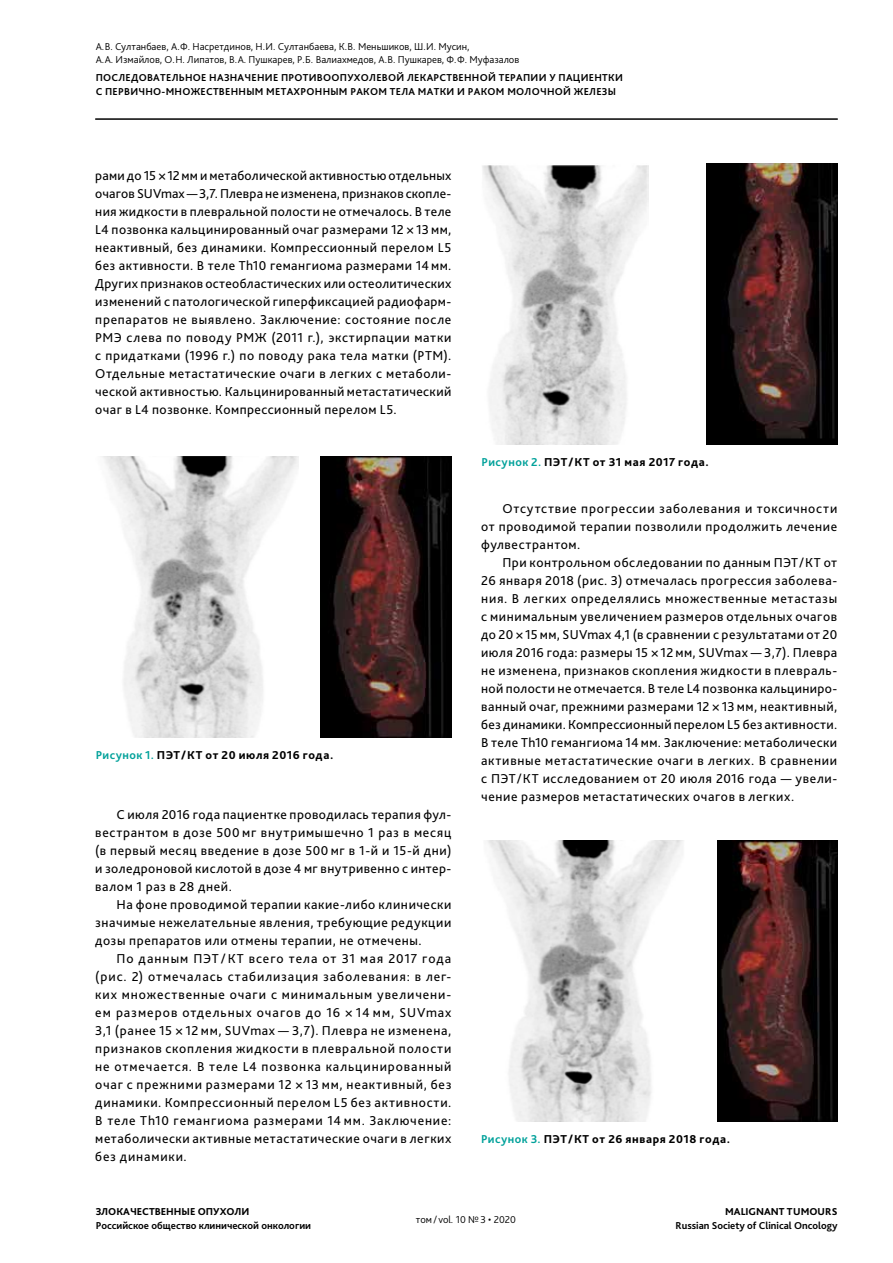
<style>
.page{position:relative;width:893px;height:1263px;background:#fff}
.page>*{position:absolute;margin:0;border:0;box-sizing:border-box;transform-origin:0 0}
.t1{font:13.5px/18px "Bliss Pro";letter-spacing:.045em;color:#000;text-align:justify}
.t2{font:800 12px "Bliss Pro";letter-spacing:.045em;color:#000}
.t3{font:300 10.5px/13.5px "Bliss Pro";color:#000}
.t4{font:700 10.5px/13.5px "Bliss Pro";letter-spacing:.025em;color:#000}
.t5{font:700 10.5px "Bliss Pro";color:#000}
.t6{font:800 10.5px "Bliss Pro";color:#000}
.s1{font-weight:700;color:#00a19a}
</style>
<div class="page">
<hr style="left:95px;top:119px;width:743px;height:1px;background:#000">
<img style="left:103px;top:457px;width:196px;height:280px">
<img style="left:321px;top:457px;width:131px;height:280px">
<img style="left:487px;top:841px;width:196px;height:280px">
<img style="left:717px;top:841px;width:120px;height:280px">
<img style="left:482px;top:165px;width:166px;height:279px">
<img style="left:707px;top:164px;width:131px;height:280px">
<p class="t3" style="left:96px;top:39px;width:425px">А.В. Султанбаев, А.Ф. Насретдинов, Н.И. Султанбаева, К.В. Меньшиков, Ш.И. Мусин,<br>А.А. Измайлов, О.Н. Липатов, В.А. Пушкарев, Р.Б. Валиахмедов, А.В. Пушкарев, Ф.Ф. Муфазалов</p>
<p class="t4" style="left:96px;top:71px;width:529px">ПОСЛЕДОВАТЕЛЬНОЕ НАЗНАЧЕНИЕ ПРОТИВООПУХОЛЕВОЙ ЛЕКАРСТВЕННОЙ ТЕРАПИИ У ПАЦИЕНТКИ<br>С ПЕРВИЧНО-МНОЖЕСТВЕННЫМ МЕТАХРОННЫМ РАКОМ ТЕЛА МАТКИ И РАКОМ МОЛОЧНОЙ ЖЕЛЕЗЫ</p>
<p class="t1" style="left:95px;top:166px;width:358px">рами до 15 ×12мм и метаболической активностью отдельных очагов SUVmax —3,7. Плевра не изменена, признаков скопле‑ ния жидкости в плевральной полости не отмечалось. В теле L4 позвонка кальцинированный очаг размерами 12 × 13 мм, неактивный, без динамики. Компрессионный перелом L5 без активности. В теле Th10 гемангиома размерами 14 мм.<br>Других признаков остеобластических или остеолитических изменений с патологической гиперфиксацией радиофарм‑ препаратов не выявлено. Заключение: состояние после РМЭ слева по поводу РМЖ (2011 г.), экстирпации матки с придатками (1996 г.) по поводу рака тела матки (РТМ).<br>Отдельные метастатические очаги в легких с метаболи‑ ческой активностью. Кальцинированный метастатический очаг в L4 позвонке. Компрессионный перелом L5.</p>
<p class="t2" style="left:96px;top:747px;width:239px"><span class="s1">Рисунок 1.</span> ПЭТ/КТ от 20 июля 2016 года.</p>
<p class="t1" style="left:95px;top:805px;width:358px;text-indent:21px">С июля 2016 года пациентке проводилась терапия фул‑ вестрантом в дозе 500 мг внутримышечно 1 раз в месяц (в первый месяц введение в дозе 500 мг в 1‑й и 15‑й дни) и золедроновой кислотой в дозе 4 мг внутривенно с интер‑ валом 1 раз в 28 дней.</p>
<p class="t1" style="left:95px;top:895px;width:358px;text-indent:21px">На фоне проводимой терапии какие‑либо клинически значимые нежелательные явления, требующие редукции дозы препаратов или отмены терапии, не отмечены.</p>
<p class="t1" style="left:95px;top:949px;width:358px;text-indent:21px">По данным ПЭТ/КТ всего тела от 31 мая 2017 года (рис. 2) отмечалась стабилизация заболевания: в лег‑ ких множественные очаги с минимальным увеличени‑ ем размеров отдельных очагов до 16 × 14 мм, SUVmax 3,1 (ранее 15 × 12 мм, SUVmax — 3,7). Плевра не изменена, признаков скопления жидкости в плевральной полости не отмечается. В теле L4 позвонка кальцинированный очаг с прежними размерами 12 × 13 мм, неактивный, без динамики. Компрессионный перелом L5 без активности.<br>В теле Th10 гемангиома размерами 14 мм. Заключение: метаболически активные метастатические очаги в легких без динамики.</p>
<p class="t2" style="left:482px;top:454px;width:229px"><span class="s1">Рисунок 2.</span> ПЭТ/КТ от 31 мая 2017 года.</p>
<p class="t1" style="left:481px;top:499px;width:358px;text-indent:21px">Отсутствие прогрессии заболевания и токсичности от проводимой терапии позволили продолжить лечение фулвестрантом.</p>
<p class="t1" style="left:481px;top:553px;width:358px;text-indent:21px">При контрольном обследовании по данным ПЭТ/КТ от 26 января 2018 (рис. 3) отмечалась прогрессия заболева‑ ния. В легких определялись множественные метастазы с минимальным увеличением размеров отдельных очагов до 20 ×15мм, SUVmax 4,1 (в сравнении с результатами от 20 июля 2016 года: размеры 15 × 12 мм, SUVmax — 3,7). Плевра не изменена, признаков скопления жидкости в плевраль‑ ной полости не отмечается. В теле L4 позвонка кальциниро‑ ванный очаг, прежними размерами 12 × 13 мм, неактивный, без динамики. Компрессионный перелом L5 без активности.<br>В теле Th10 гемангиома 14мм. Заключение: метаболически активные метастатические очаги в легких. В сравнении с ПЭТ/КТ исследованием от 20 июля 2016 года — увели‑ чение размеров метастатических очагов в легких.</p>
<p class="t2" style="left:481px;top:1131px;width:250px"><span class="s1">Рисунок 3.</span> ПЭТ/КТ от 26 января 2018 года.</p>
<p class="t6" style="left:96px;top:1205px;width:155px">ЗЛОКАЧЕСТВЕННЫЕ ОПУХОЛИ</p>
<p class="t5" style="left:96px;top:1218px;width:217px">Российское общество клинической онкологии</p>
<p class="t3" style="left:416px;top:1213px;width:102px">том/ vol. 10 №3 • 2020</p>
<p class="t6" style="left:725px;top:1205px;width:114px">MALIGNANT TUMOURS</p>
<p class="t5" style="left:676px;top:1218px;width:164px">Russian Society of Clinical Oncology</p>
</div>
